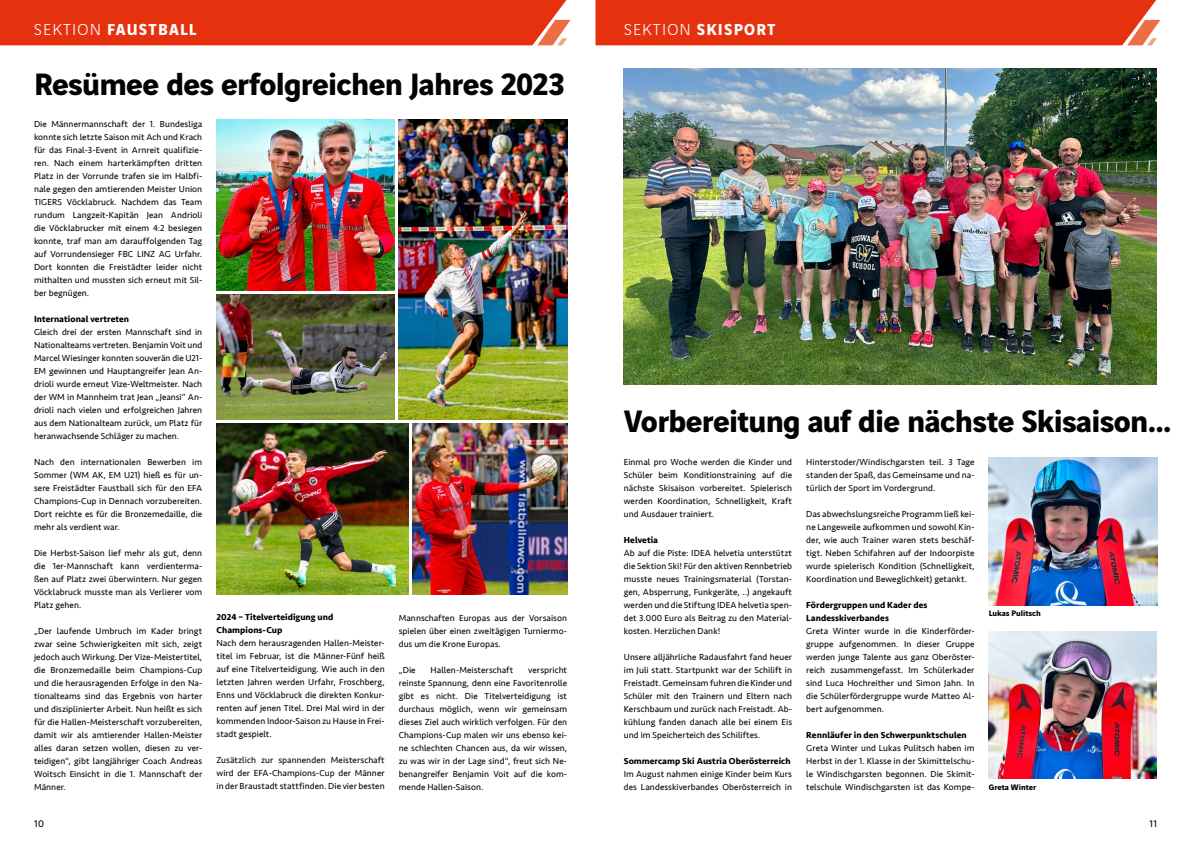
<style>
.page{position:relative;width:1191px;height:842px;background:#fff}
.page>*{position:absolute;margin:0;border:0;box-sizing:border-box;transform-origin:0 0}
.t1{font:700 33px "Vinci Sans";letter-spacing:-.02em;color:#020103}
.t2{font:700 17px "Vinci Sans";letter-spacing:.07em;color:#fff}
.t3{font:10px "Seravek";color:#000}
.t4{font:9px/13px "Seravek";letter-spacing:.005em;color:#000;text-align:justify}
.t5{font:700 9px/13px "Seravek";letter-spacing:.01em;color:#000}
.t6{font:700 8.5px "Vinci Sans";color:#000}
.s1{font-weight:300}
</style>
<div class="page">
<div style="left:0;top:0;width:571px;height:45px;background:#e6310e"></div>
<div style="left:595px;top:0;width:565px;height:45px;background:#e6310e"></div>
<img style="left:399px;top:119px;width:168px;height:300px">
<img style="left:216px;top:294px;width:178px;height:125px">
<img style="left:216px;top:424px;width:192px;height:170px">
<img style="left:216px;top:119px;width:178px;height:172px">
<img style="left:412px;top:424px;width:155px;height:170px">
<img style="left:624px;top:68px;width:533px;height:316px">
<img style="left:988px;top:631px;width:169px;height:148px">
<img style="left:988px;top:458px;width:169px;height:147px">
<h2 class="t2" style="left:34px;top:16px;width:164px"><span class="s1">SEKTION</span> FAUSTBALL</h2>
<h2 class="t2" style="left:624px;top:16px;width:153px"><span class="s1">SEKTION</span> SKISPORT</h2>
<h1 class="t1" style="left:34px;top:58px;width:532px">Resümee des erfolgreichen Jahres 2023</h1>
<p class="t4" style="left:34px;top:118px;width:170px">Die Männermannschaft der 1. Bundesliga konnte sich letzte Saison mit Ach und Krach für das Final-3-Event in Arnreit qualifizie&shy;ren. Nach einem harterkämpften dritten Platz in der Vorrunde trafen sie im Halbfi&shy;nale gegen den amtierenden Meister Union TIGERS Vöcklabruck. Nachdem das Team rundum Langzeit-Kapitän Jean Andrioli die Vöcklabrucker mit einem 4:2 besiegen konnte, traf man am darauffolgenden Tag auf Vorrundensieger FBC LINZ AG Urfahr.<br>Dort konnten die Freistädter leider nicht mithalten und mussten sich erneut mit Sil&shy;ber begnügen.</p>
<p class="t5" style="left:34px;top:313px;width:97px">International vertreten</p>
<p class="t4" style="left:34px;top:326px;width:170px">Gleich drei der ersten Mannschaft sind in Nationalteams vertreten. Benjamin Voit und Marcel Wiesinger konnten souverän die U21- EM gewinnen und Hauptangreifer Jean An&shy;drioli wurde erneut Vize-Weltmeister. Nach der WM in Mannheim trat Jean „Jeansi“ An&shy;drioli nach vielen und erfolgreichen Jahren aus dem Nationalteam zurück, um Platz für heranwachsende Schläger zu machen.</p>
<p class="t4" style="left:34px;top:456px;width:170px">Nach den internationalen Bewerben im Sommer (WM AK, EM U21) hieß es für un&shy;sere Freistädter Faustball sich für den EFA Champions-Cup in Dennach vorzubereiten.<br>Dort reichte es für die Bronzemedaille, die mehr als verdient war.</p>
<p class="t4" style="left:34px;top:547px;width:170px">Die Herbst-Saison lief mehr als gut, denn die 1er-Mannschaft kann verdienterma&shy;ßen auf Platz zwei überwintern. Nur gegen Vöcklabruck musste man als Verlierer vom Platz gehen.</p>
<p class="t4" style="left:34px;top:625px;width:170px">„Der laufende Umbruch im Kader bringt zwar seine Schwierigkeiten mit sich, zeigt jedoch auch Wirkung. Der Vize-Meistertitel, die Bronzemedaille beim Champions-Cup und die herausragenden Erfolge in den Na&shy;tionalteams sind das Ergebnis von harter und disziplinierter Arbeit. Nun heißt es sich für die Hallen-Meisterschaft vorzubereiten, damit wir als amtierender Hallen-Meister alles daran setzen wollen, diesen zu ver&shy;teidigen“, gibt langjähriger Coach Andreas Woitsch Einsicht in die 1. Mannschaft der Männer.</p>
<p class="t5" style="left:216px;top:611px;width:118px">2024 – Titelverteidigung und<br>Champions-Cup</p>
<p class="t4" style="left:216px;top:637px;width:170px">Nach dem herausragenden Hallen-Meister&shy;titel im Februar, ist die Männer-Fünf heiß auf eine Titelverteidigung. Wie auch in den letzten Jahren werden Urfahr, Froschberg, Enns und Vöcklabruck die direkten Konkur&shy;renten auf jenen Titel. Drei Mal wird in der kommenden Indoor-Saison zu Hause in Frei&shy;stadt gespielt.</p>
<p class="t4" style="left:216px;top:754px;width:170px">Zusätzlich zur spannenden Meisterschaft wird der EFA-Champions-Cup der Männer in der Braustadt stattfinden. Die vier besten</p>
<p class="t4" style="left:399px;top:611px;width:170px">Mannschaften Europas aus der Vorsaison spielen über einen zweitägigen Turniermo&shy;dus um die Krone Europas.</p>
<p class="t4" style="left:399px;top:663px;width:18px">„Die</p>
<p class="t4" style="left:430px;top:663px;width:84px">Hallen-Meisterschaft</p>
<p class="t4" style="left:399px;top:663px;width:170px;text-indent:129px">verspricht reinste Spannung, denn eine Favoritenrolle gibt es nicht. Die Titelverteidigung ist durchaus möglich, wenn wir gemeinsam dieses Ziel auch wirklich verfolgen. Für den Champions-Cup malen wir uns ebenso kei&shy;ne schlechten Chancen aus, da wir wissen, zu was wir in der Lage sind“, freut sich Ne&shy;benangreifer Benjamin Voit auf die kom&shy;mende Hallen-Saison.</p>
<h1 class="t1" style="left:624px;top:394px;width:549px">Vorbereitung auf die nächste Skisaison...</h1>
<p class="t4" style="left:806px;top:455px;width:170px">Hinterstoder/Windischgarsten teil. 3 Tage standen der Spaß, das Gemeinsame und na&shy;türlich der Sport im Vordergrund.</p>
<p class="t4" style="left:806px;top:507px;width:170px">Das abwechslungsreiche Programm ließ kei&shy;ne Langeweile aufkommen und sowohl Kin&shy;der, wie auch Trainer waren stets beschäf&shy;tigt. Neben Schifahren auf der Indoorpiste wurde spielerisch Kondition (Schnelligkeit, Koordination und Beweglichkeit) getankt.</p>
<p class="t5" style="left:806px;top:598px;width:123px">Fördergruppen und Kader des<br>Landesskiverbandes</p>
<p class="t4" style="left:806px;top:624px;width:170px">Greta Winter wurde in die Kinderförder&shy;gruppe aufgenommen. In dieser Gruppe werden junge Talente aus ganz Oberöster&shy;reich zusammengefasst. Im Schülerkader sind Luca Hochreither und Simon Jahn. In die Schülerfördergruppe wurde Matteo Al&shy;bert aufgenommen.</p>
<p class="t5" style="left:806px;top:728px;width:162px">Rennläufer in den Schwerpunktschulen</p>
<p class="t4" style="left:806px;top:741px;width:170px">Greta Winter und Lukas Pulitsch haben im Herbst in der 1. Klasse in der Skimittelschu&shy;le Windischgarsten begonnen. Die Skimit&shy;telschule Windischgarsten ist das Kompe-</p>
<p class="t4" style="left:624px;top:455px;width:170px">Einmal pro Woche werden die Kinder und Schüler beim Konditionstraining auf die nächste Skisaison vorbereitet. Spielerisch werden Koordination, Schnelligkeit, Kraft und Ausdauer trainiert.</p>
<p class="t5" style="left:624px;top:533px;width:36px">Helvetia</p>
<p class="t4" style="left:624px;top:546px;width:170px">Ab auf die Piste: IDEA helvetia unterstützt die Sektion Ski! Für den aktiven Rennbetrieb musste neues Trainingsmaterial (Torstan&shy;gen, Absperrung, Funkgeräte, ..) angekauft werden und die Stiftung IDEA helvetia spen&shy;det 3.000 Euro als Beitrag zu den Material&shy;kosten. Herzlichen Dank!</p>
<p class="t4" style="left:624px;top:650px;width:170px">Unsere alljährliche Radausfahrt fand heuer im Juli statt. Startpunkt war der Schilift in Freistadt. Gemeinsam fuhren die Kinder und Schüler mit den Trainern und Eltern nach Kerschbaum und zurück nach Freistadt. Ab&shy;kühlung fanden danach alle bei einem Eis und im Speicherteich des Schiliftes.</p>
<p class="t5" style="left:624px;top:754px;width:168px">Sommercamp Ski Austria Oberösterreich</p>
<p class="t4" style="left:624px;top:767px;width:170px">Im August nahmen einige Kinder beim Kurs des Landesskiverbandes Oberösterreich in</p>
<p class="t6" style="left:988px;top:606px;width:54px">Lukas Pulitsch</p>
<p class="t6" style="left:988px;top:780px;width:49px">Greta Winter</p>
<p class="t3" style="left:34px;top:816px;width:11px">10</p>
<p class="t3" style="left:1149px;top:816px;width:9px">11</p>
</div>
